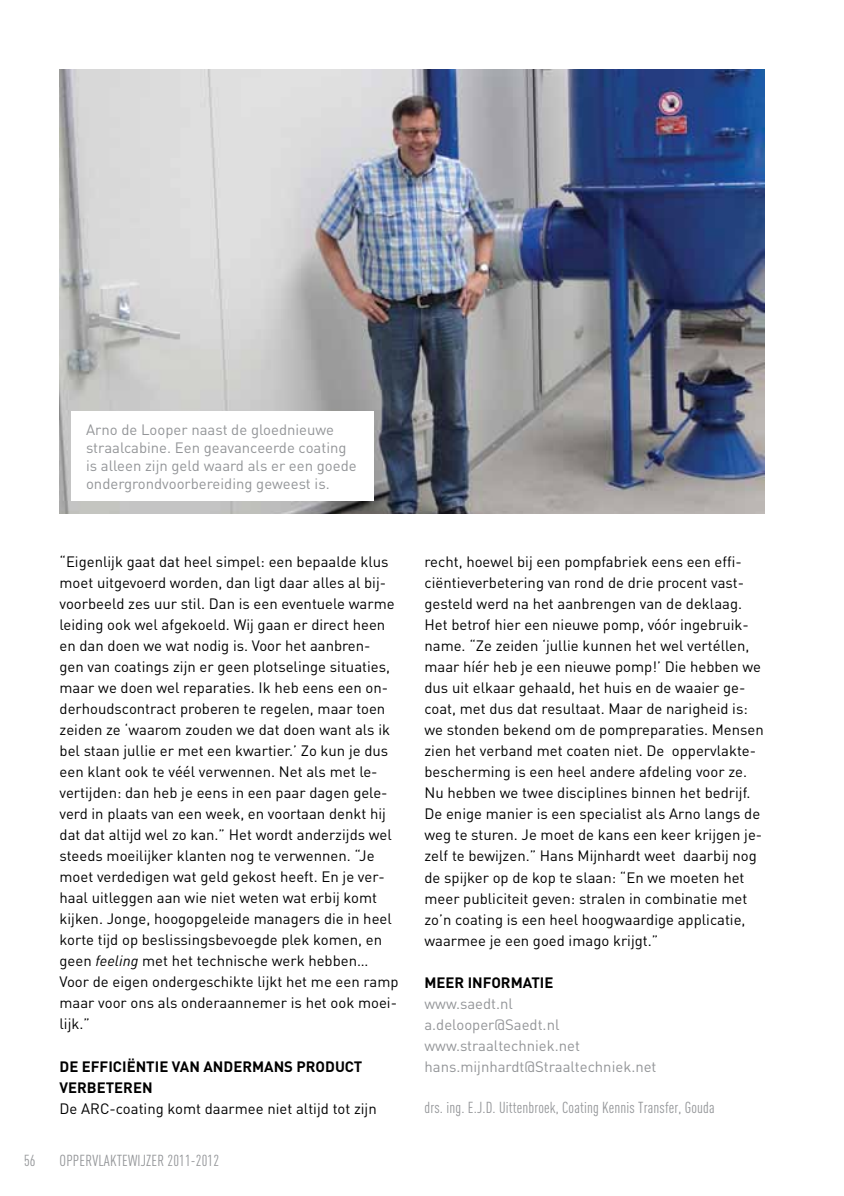
<style>
.page{position:relative;width:844px;height:1196px;background:#fff}
.page>*{position:absolute;margin:0;border:0;box-sizing:border-box;transform-origin:0 0}
.t1{font:15.75px "DIN Cond";letter-spacing:.01em;color:#939598}
.t2{font:14.88px/21px "DIN";color:#000}
.t3{font:14.88px/21px "DIN";color:#939598}
.t4{font:700 14.88px "DIN";letter-spacing:.09em;color:#000}
.s1{font-style:italic}
</style>
<div class="page">
<img style="left:60px;top:69px;width:704px;height:444px">
<div style="left:71px;top:411px;width:303px;height:89px;background:#fff"></div>
<p class="t3" style="left:86px;top:420px;width:272px;line-height:17.8px">Arno de Looper naast de gloednieuwe straalcabine. Een geavanceerde coating is alleen zijn geld waard als er een goede ondergrondvoorbereiding geweest is.</p>
<p class="t2" style="left:60px;top:551px;width:340px">“Eigenlijk gaat dat heel simpel: een bepaalde klus moet uitgevoerd worden, dan ligt daar alles al bij&shy;voorbeeld zes uur stil. Dan is een eventuele warme leiding ook wel afgekoeld. Wij gaan er direct heen en dan doen we wat nodig is. Voor het aanbren-<br>gen van coatings zijn er geen plotselinge situaties, maar we doen wel reparaties. Ik heb eens een on&shy;derhoudscontract proberen te regelen, maar toen zeiden ze ‘waarom zouden we dat doen want als ik bel staan jullie er met een kwartier.’ Zo kun je dus een klant ook te véél verwennen. Net als met le&shy;vertijden: dan heb je eens in een paar dagen gele&shy;verd in plaats van een week, en voortaan denkt hij dat dat altijd wel zo kan.” Het wordt anderzijds wel steeds moeilijker klanten nog te verwennen. “Je moet verdedigen wat geld gekost heeft. En je ver&shy;haal uitleggen aan wie niet weten wat erbij komt kijken. Jonge, hoogopgeleide managers die in heel korte tijd op beslissingsbevoegde plek komen, en geen <span class="s1">feeling</span> met het technische werk hebben… Voor de eigen ondergeschikte lijkt het me een ramp maar voor ons als onderaannemer is het ook moei&shy;lijk.”</p>
<p class="t4" style="left:60px;top:1056px;width:174px">DE EFFICI ËNTIE VAN ANDER</p>
<p class="t4" style="left:252px;top:1056px;width:64px">MANS PROD</p>
<p class="t4" style="left:335px;top:1056px;width:19px">UCT</p>
<p class="t4" style="left:60px;top:1077px;width:47px">VERBETERE</p>
<p class="t4" style="left:142px;top:1077px;width:12px">N</p>
<p class="t2" style="left:60px;top:1097px;width:318px">De ARC-coating komt daarmee niet altijd tot zijn</p>
<p class="t1" style="left:24px;top:1151px;width:13px">56</p>
<p class="t1" style="left:60px;top:1151px;width:161px">oppervlaktewijzer 2011-2012</p>
<p class="t2" style="left:424px;top:551px;width:341px">recht, hoewel bij een pompfabriek eens een effi&shy;ciëntieverbetering van rond de drie procent vast&shy;gesteld werd na het aanbrengen van de deklaag.<br>Het betrof hier een nieuwe pomp, vóór ingebruik&shy;name. “Ze zeiden ‘jullie kunnen het wel vertéllen, maar híér heb je een nieuwe pomp!’ Die hebben we dus uit elkaar gehaald, het huis en de waaier ge&shy;coat, met dus dat resultaat. Maar de narigheid is: we stonden bekend om de pompreparaties. Mensen zien het verband met coaten niet. De oppervlakte&shy;bescherming is een heel andere afdeling voor ze.<br>Nu hebben we twee disciplines binnen het bedrijf.<br>De enige manier is een specialist als Arno langs de weg te sturen. Je moet de kans een keer krijgen je&shy;zelf te bewijzen.” Hans Mijnhardt weet daarbij nog de spijker op de kop te slaan: “En we moeten het meer publiciteit geven: stralen in combinatie met zo’n coating is een heel hoogwaardige applicatie, waarmee je een goed imago krijgt.”</p>
<p class="t4" style="left:424px;top:972px;width:11px">MEER</p>
<p class="t4" style="left:467px;top:972px;width:64px">I NFORMATIE</p>
<p class="t3" style="left:424px;top:992px;width:233px">www.saedt.nl<br>a.delooper@Saedt.nl www.straaltechniek.net hans.mijnhardt@Straaltechniek.net</p>
<p class="t1" style="left:424px;top:1098px;width:292px">drs. ing. E.J.D. Uittenbroek, Coating Kennis Transfer, Gouda</p>
</div>
